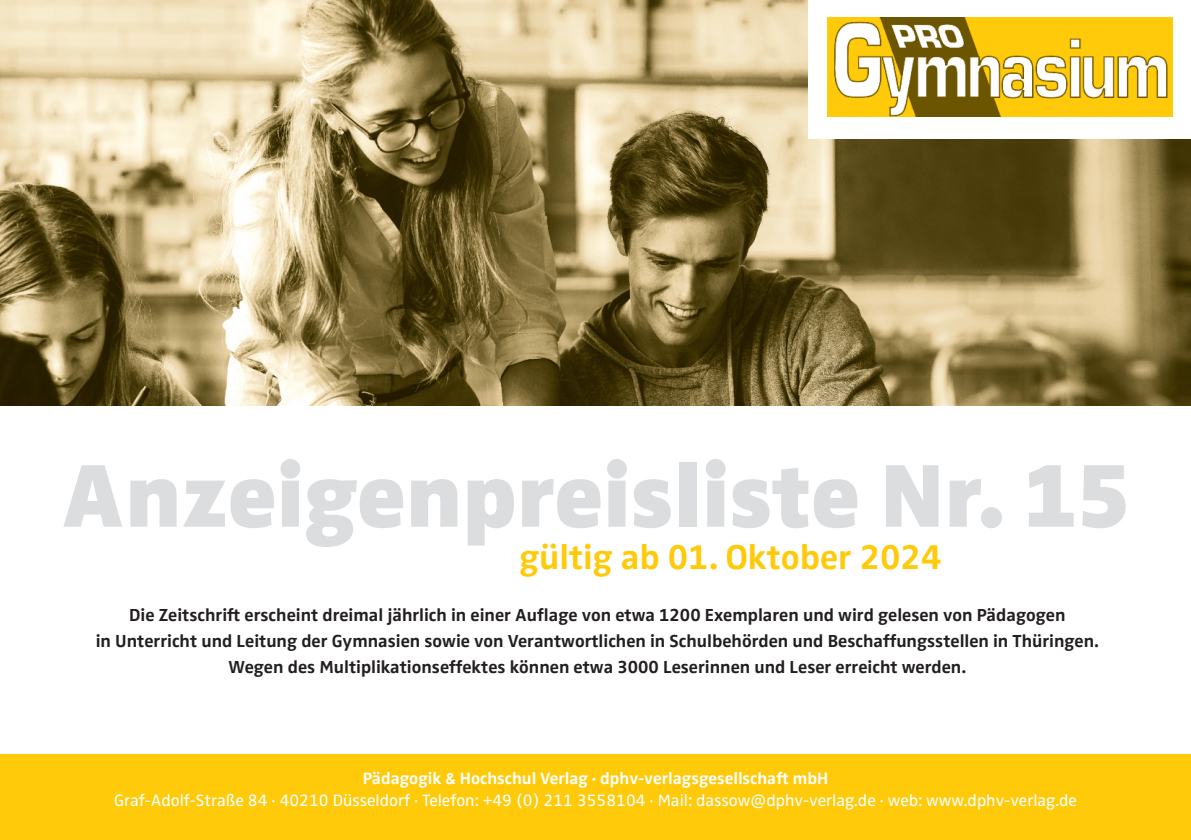
<style>
.page{position:relative;width:1191px;height:840px;background:#fff}
.page>*{position:absolute;margin:0;border:0;box-sizing:border-box;transform-origin:0 0}
.t1{font:900 92px "Zwo Pro";color:#dcdddf}
.t2{font:700 35.4px "Zwo Pro";color:#feca0a}
.t3{font:700 18px/26px "Zwo Pro";color:#231f20;text-align:center}
.t4{font:17px "Zwo Pro";color:#fff}
.t5{font:700 17px "Zwo Pro";color:#fff}
</style>
<div class="page">
<img style="left:0;top:0;width:1191px;height:405px">
<div style="left:808px;top:0;width:383px;height:139px;background:#fff"></div>
<img style="left:828px;top:18px;width:344px;height:99px">
<div style="left:0;top:753px;width:1191px;height:86px;background:#feca0a"></div>
<h1 class="t1" style="left:62px;top:461px;width:1069px">Anzeigenpreisliste Nr. 15</h1>
<h2 class="t2" style="left:519px;top:543px;width:423px">gültig ab 01. Oktober 2024</h2>
<p class="t3" style="left:96px;top:603px;width:1004px">Die Zeitschrift erscheint dreimal jährlich in einer Auflage von etwa 1200 Exemplaren und wird gelesen von Pädagogen<br>in Unterricht und Leitung der Gymnasien sowie von Verantwortlichen in Schulbehörden und Beschaffungsstellen in Thüringen.<br>Wegen des Multiplikationseffektes können etwa 3000 Leserinnen und Leser erreicht werden.</p>
<p class="t5" style="left:363px;top:771px;width:467px">Pädagogik &amp; Hochschul Verlag · dphv-verlagsgesellschaft mbH</p>
<p class="t4" style="left:114px;top:793px;width:964px">Graf-Adolf-Straße 84 · 40210 Düsseldorf · Telefon: +49 (0) 211 3558104 · Mail: dassow@dphv-verlag.de · web: www.dphv-verlag.de</p>
</div>
